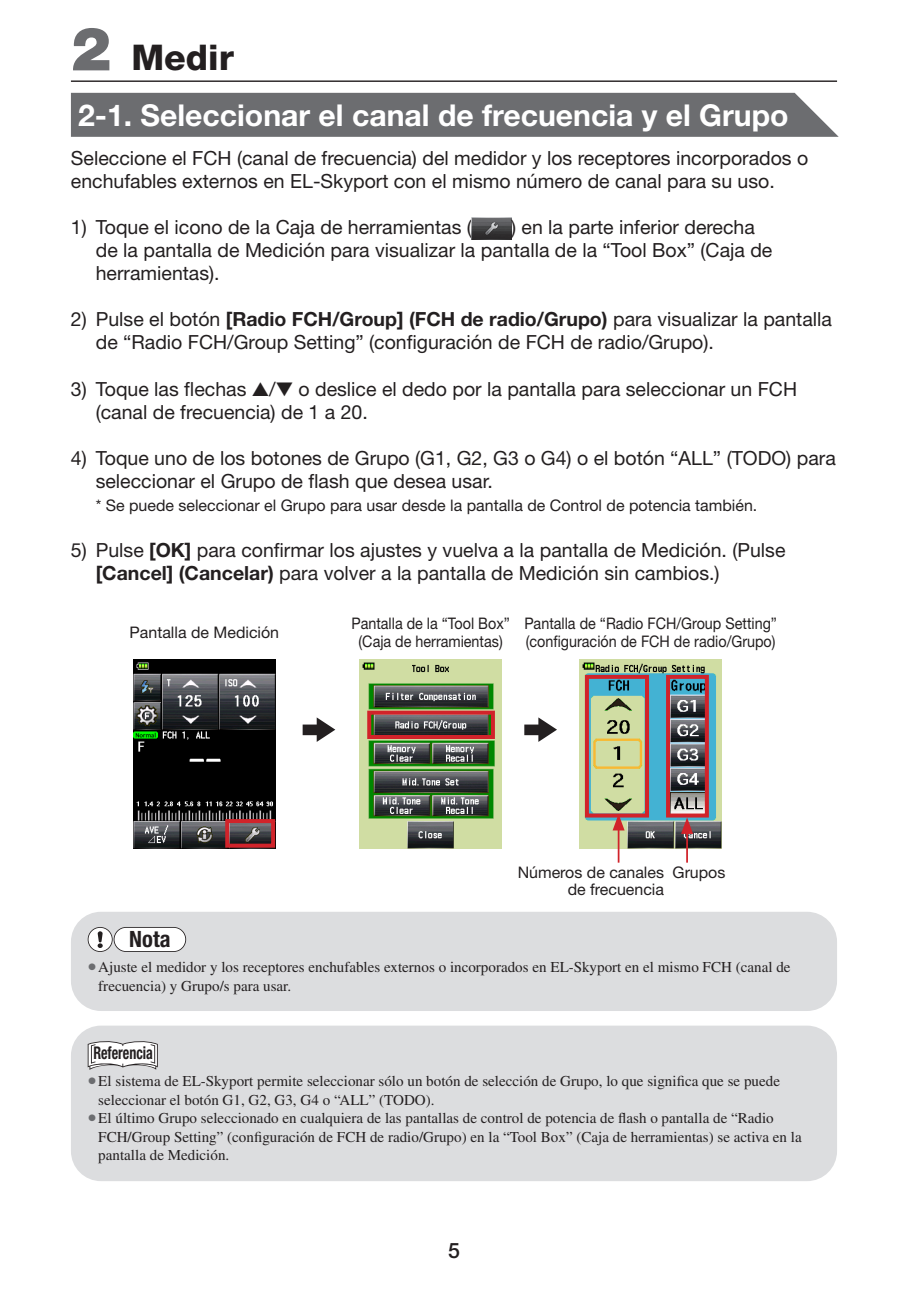
<style>
.page{position:relative;width:908px;height:1290px;background:#fff}
.page>*{position:absolute;margin:0;border:0;box-sizing:border-box;transform-origin:0 0}
.A_Head{font:800 35.5px "Helvetica Neue LT Std";color:#231f20}
.B_Head{font:700 30px "Helvetica Neue LT Std";color:#fff}
.t1{font:700 condensed 22.5px "Helvetica Neue LT Std";color:#231f20}
.t2{font:500 21.25px "Helvetica Neue LT Std";color:#231f20}
._00_body{font:19.5px/23px "Helvetica Neue LT Std";color:#231f20}
.t3{font:700 condensed 17.5px "Helvetica Neue LT Std";color:#231f20;scale:.8 1}
._01_Caps_10Q{font:16px/17.8px "Helvetica Neue LT Std";color:#231f20;scale:.9 1}
._00_body_indent{font:16px "Helvetica Neue LT Std";color:#231f20}
._01_Caps_10Q-2{font:16px/17.8px "Helvetica Neue LT Std";color:#231f20;text-align:right}
.Note00{font:15px/18.5px "Times LT Std";color:#231f20}
.s1{font-weight:900;font-size:60.25px;color:#6c6d70}
.s2{font-weight:700}
.s3{font-size:24.75px;color:#6c6d70}
</style>
<div class="page">
<hr style="left:71px;top:80px;width:765px;height:2px;background:#231f20">
<div style="left:71px;top:93px;width:767px;height:44px;background:#6c6d70"></div>
<img style="left:471px;top:217px;width:40px;height:23px">
<img style="left:579px;top:660px;width:142px;height:189px">
<img style="left:133px;top:659px;width:142px;height:189px">
<img style="left:359px;top:659px;width:142px;height:189px">
<svg style="left:302px;top:717px;width:33px;height:25px"></svg>
<svg style="left:524px;top:717px;width:32px;height:25px"></svg>
<hr style="left:617px;top:826px;width:2px;height:36px;background:#d1232a">
<svg style="left:612px;top:817px;width:12px;height:13px"></svg>
<hr style="left:686px;top:830px;width:1px;height:33px;background:#d1232a">
<svg style="left:680px;top:817px;width:12px;height:17px"></svg>
<div style="left:584px;top:675px;width:64px;height:142px;border:4px solid #d1232a"></div>
<div style="left:665px;top:675px;width:43px;height:142px;border:4px solid #d1232a"></div>
<div style="left:367px;top:711px;width:127px;height:28px;border:4px solid #d1232a"></div>
<div style="left:225px;top:819px;width:50px;height:29px;border:4px solid #d1232a"></div>
<div style="left:71px;top:912px;width:765px;height:99px;background:#dcdddf;border-radius:30px"></div>
<svg style="left:88px;top:927px;width:98px;height:25px;background:#e3e2e3"></svg>
<div style="left:71px;top:1025px;width:765px;height:156px;background:#dcdddf;border-radius:30px"></div>
<svg style="left:88px;top:1041px;width:70px;height:29px"></svg>
<p class="A_Head" style="left:71px;top:37px;width:164px"><span class="s1">2</span> Medir</p>
<p class="B_Head" style="left:78px;top:97px;width:711px">2-1. Seleccionar el canal de frecuencia y el Grupo</p>
<p class="_00_body" style="left:71px;top:146px;width:738px">Seleccione el FCH (canal de frecuencia) del medidor y los receptores incorporados o enchufables externos en EL-Skyport con el mismo número de canal para su uso.</p>
<p class="_00_body" style="left:71px;top:216px;width:402px">1) Toque el icono de la Caja de herramientas (</p>
<p class="_00_body" style="left:96px;top:216px;width:677px;text-indent:415px">) en la parte inferior derecha de la pantalla de Medición para visualizar la pantalla de la “Tool Box” (Caja de herramientas).</p>
<p class="_00_body" style="left:96px;top:308px;width:737px;text-indent:-25px">2) Pulse el botón <span class="s2">[Radio FCH/Group] (FCH de radio/Grupo)</span> para visualizar la pantalla de “Radio FCH/Group Setting” (configuración de FCH de radio/Grupo).</p>
<p class="_00_body" style="left:96px;top:377px;width:702px;text-indent:-25px">3) Toque las flechas ▲/▼ o deslice el dedo por la pantalla para seleccionar un FCH (canal de frecuencia) de 1 a 20.</p>
<p class="_00_body" style="left:96px;top:446px;width:741px;text-indent:-25px">4) Toque uno de los botones de Grupo (G1, G2, G3 o G4) o el botón “ALL” (TODO) para seleccionar el Grupo de flash que desea usar.</p>
<p class="_00_body_indent" style="left:96px;top:495px;width:662px">* Se puede seleccionar el Grupo para usar desde la pantalla de Control de potencia también.</p>
<p class="_00_body" style="left:96px;top:538px;width:691px;text-indent:-25px">5) Pulse <span class="s2">[OK]</span> para confirmar los ajustes y vuelva a la pantalla de Medición. (Pulse <span class="s2">[Cancel] (Cancelar)</span> para volver a la pantalla de Medición sin cambios.)</p>
<p class="_01_Caps_10Q" style="left:524px;top:614px;width:282px">Pantalla de “Radio FCH/Group Setting” (configuración de FCH de radio/Grupo)</p>
<p class="_01_Caps_10Q-2" style="left:129px;top:623px;width:151px">Pantalla de Medición</p>
<p class="_01_Caps_10Q" style="left:351px;top:614px;width:177px;text-align:center">Pantalla de la “Tool Box” (Caja de herramientas)</p>
<p class="_01_Caps_10Q-2" style="left:517px;top:863px;width:148px">Números de canales de frecuencia</p>
<p class="_01_Caps_10Q-2" style="left:672px;top:863px;width:54px">Grupos</p>
<p class="t1" style="left:129px;top:926px;width:43px">Nota</p>
<p class="Note00" style="left:98px;top:958px;width:693px;text-indent:-11px"><span class="s3">•</span>Ajuste el medidor y los receptores enchufables externos o incorporados en EL-Skyport en el mismo FCH (canal de frecuencia) y Grupo/s para usar.</p>
<p class="t3" style="left:93px;top:1042px;width:76px">Referencia</p>
<p class="Note00" style="left:98px;top:1071px;width:683px;text-indent:-11px"><span class="s3">•</span>El sistema de EL-Skyport permite seleccionar sólo un botón de selección de Grupo, lo que significa que se puede seleccionar el botón G1, G2, G3, G4 o “ALL” (TODO).</p>
<p class="Note00" style="left:98px;top:1109px;width:704px;text-indent:-11px"><span class="s3">•</span>El último Grupo seleccionado en cualquiera de las pantallas de control de potencia de flash o pantalla de “Radio<br>FCH/Group Setting” (configuración de FCH de radio/Grupo) en la “Tool Box” (Caja de herramientas) se activa en la pantalla de Medición.</p>
<p class="t2" style="left:448px;top:1238px;width:13px">5</p>
</div>
